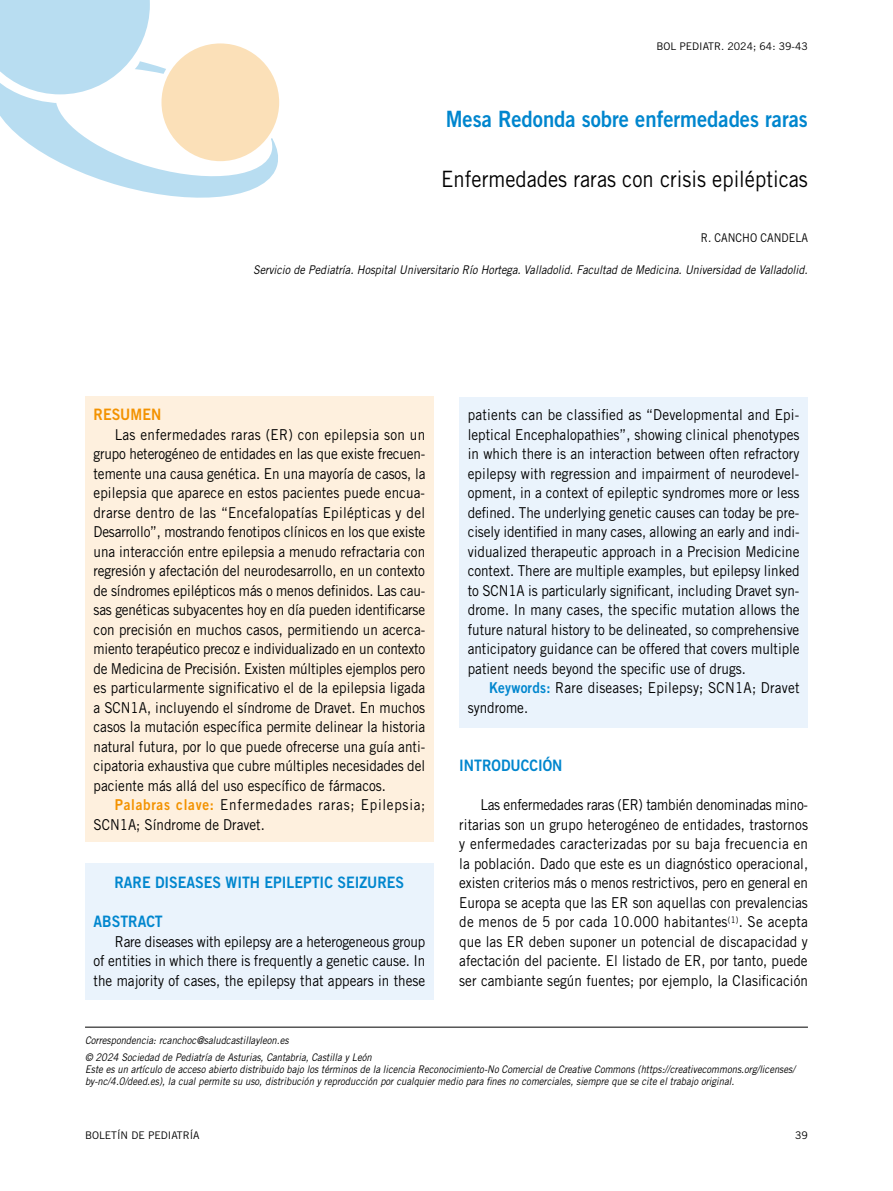
<style>
.page{position:relative;width:893px;height:1191px;background:#fff}
.page>*{position:absolute;margin:0;border:0;box-sizing:border-box;transform-origin:0 0}
.t1{font:22.5px "Trade Gothic LT Std";color:#000;scale:.9 1}
.t2{font:22.5px "Trade Gothic LT Std Bd 2";color:#0086ce;scale:.9 1}
.t3{font:15.75px "Trade Gothic LT Std Bd 2";color:#0086ce;scale:.9 1}
.t4{font:15.75px "Trade Gothic LT Std Bd 2";color:#f39200;scale:.9 1}
.t5{font:15px/19.5px "Trade Gothic LT Std";color:#000;text-align:justify;scale:.9 1}
.t6{font:15px/19.5px "Trade Gothic LT Std";letter-spacing:.055em;color:#000;scale:.9 1}
.t7{font:italic 12px "Trade Gothic LT Std";color:#000;scale:.9 1}
.t8{font:12px "Trade Gothic LT Std";color:#000;scale:.9 1}
.t9{font:italic 10.5px/16.2px "Trade Gothic LT Std";color:#000;scale:.9 1}
.t10{font:10.5px "Trade Gothic LT Std";color:#000}
.s1{font-family:"Trade Gothic LT Std Bd 2";color:#f39200}
.s2{font-family:"Trade Gothic LT Std Bd 2";color:#0086ce}
</style>
<div class="page">
<div style="left:85px;top:863px;width:349px;height:136px;background:#eaf3fc"></div>
<div style="left:459px;top:396px;width:349px;height:331px;background:#eaf3fc"></div>
<div style="left:85px;top:396px;width:349px;height:446px;background:#fef0de"></div>
<svg style="left:0;top:0;width:279px;height:198px"></svg>
<hr style="left:85px;top:1027px;width:723px;height:1px;background:#000">
<p class="t10" style="left:656px;top:40px;width:153px">BOL PEDIATR. 2024; 64: 39-43</p>
<h1 class="t2" style="left:446px;top:105px;width:404px">Mesa Redonda sobre enfermedades raras</h1>
<h1 class="t1" style="left:441px;top:165px;width:409px">Enfermedades raras con crisis epilépticas</h1>
<p class="t8" style="left:701px;top:230px;width:120px">R. CANCHO CANDELA</p>
<p class="t7" style="left:253px;top:262px;width:618px">Servicio de Pediatría. Hospital Universitario Río Hortega. Valladolid. Facultad de Medicina. Universidad de Valladolid.</p>
<p class="t4" style="left:94px;top:405px;width:77px">RESUMEN</p>
<p class="t5" style="left:94px;top:424px;width:370px;text-indent:21px">Las enfermedades raras (ER) con epilepsia son un grupo heterogéneo de entidades en las que existe frecuen&shy;temente una causa genética. En una mayoría de casos, la epilepsia que aparece en estos pacientes puede encua&shy;drarse dentro de las “Encefalopatías Epilépticas y del Desarrollo”, mostrando fenotipos clínicos en los que existe una interacción entre epilepsia a menudo refractaria con regresión y afectación del neurodesarrollo, en un contexto de síndromes epilépticos más o menos definidos. Las cau&shy;sas genéticas subyacentes hoy en día pueden identificarse con precisión en muchos casos, permitiendo un acerca&shy;miento terapéutico precoz e individualizado en un contexto de Medicina de Precisión. Existen múltiples ejemplos pero es particularmente significativo el de la epilepsia ligada a SCN1A, incluyendo el síndrome de Dravet. En muchos casos la mutación específica permite delinear la historia natural futura, por lo que puede ofrecerse una guía anti&shy;cipatoria exhaustiva que cubre múltiples necesidades del paciente más allá del uso específico de fármacos.</p>
<p class="t6" style="left:94px;top:795px;width:370px;text-indent:21px"><span class="s1">Palabras clave:</span> Enfermedades raras; Epilepsia;<br>SCN1A; Síndrome de Dravet.</p>
<p class="t3" style="left:114px;top:873px;width:323px">RARE DISEASES WITH EPILEPTIC SEIZURES</p>
<p class="t3" style="left:94px;top:912px;width:79px">ABSTRACT</p>
<p class="t5" style="left:94px;top:931px;width:370px;text-indent:21px">Rare diseases with epilepsy are a heterogeneous group of entities in which there is frequently a genetic cause. In the majority of cases, the epilepsy that appears in these</p>
<p class="t5" style="left:468px;top:405px;width:370px">patients can be classified as “Developmental and Epi&shy;leptical Encephalopathies”, showing clinical phenotypes in which there is an interaction between often refractory epilepsy with regression and impairment of neurodevel&shy;opment, in a context of epileptic syndromes more or less defined. The underlying genetic causes can today be pre&shy;cisely identified in many cases, allowing an early and indi&shy;vidualized therapeutic approach in a Precision Medicine context. There are multiple examples, but epilepsy linked to SCN1A is particularly significant, including Dravet syn&shy;drome. In many cases, the specific mutation allows the future natural history to be delineated, so comprehensive anticipatory guidance can be offered that covers multiple patient needs beyond the specific use of drugs.</p>
<p class="t5" style="left:468px;top:678px;width:370px;text-indent:21px"><span class="s2">Keywords:</span> Rare diseases; Epilepsy; SCN1A; Dravet syndrome.</p>
<p class="t3" style="left:459px;top:756px;width:116px">INTRODUCCIÓN</p>
<p class="t5" style="left:459px;top:795px;width:389px;text-indent:21px">Las enfermedades raras (ER) también denominadas mino&shy;ritarias son un grupo heterogéneo de entidades, trastornos y enfermedades caracterizadas por su baja frecuencia en la población. Dado que este es un diagnóstico operacional, existen criterios más o menos restrictivos, pero en general en Europa se acepta que las ER son aquellas con prevalencias de menos de 5 por cada 10.000 habitantes<sup>(1)</sup>. Se acepta que las ER deben suponer un potencial de discapacidad y afectación del paciente. El listado de ER, por tanto, puede ser cambiante según fuentes; por ejemplo, la CIasificación</p>
<p class="t9" style="left:85px;top:1032px;width:320px">Correspondencia: rcanchoc@saludcastillayleon.es<br>© 2024 Sociedad de Pediatría de Asturias, Cantabria, Castilla y León</p>
<p class="t9" style="left:85px;top:1063px;width:790px;line-height:12px">Este es un artículo de acceso abierto distribuido bajo los términos de la licencia Reconocimiento-No Comercial de Creative Commons (https://creativecommons.org/licenses/ by-nc/4.0/deed.es), la cual permite su uso, distribución y reproducción por cualquier medio para fines no comerciales, siempre que se cite el trabajo original.</p>
<p class="t10" style="left:85px;top:1129px;width:116px">BOLETÍN DE PEDIATRÍA</p>
<p class="t10" style="left:795px;top:1129px;width:14px">39</p>
</div>
